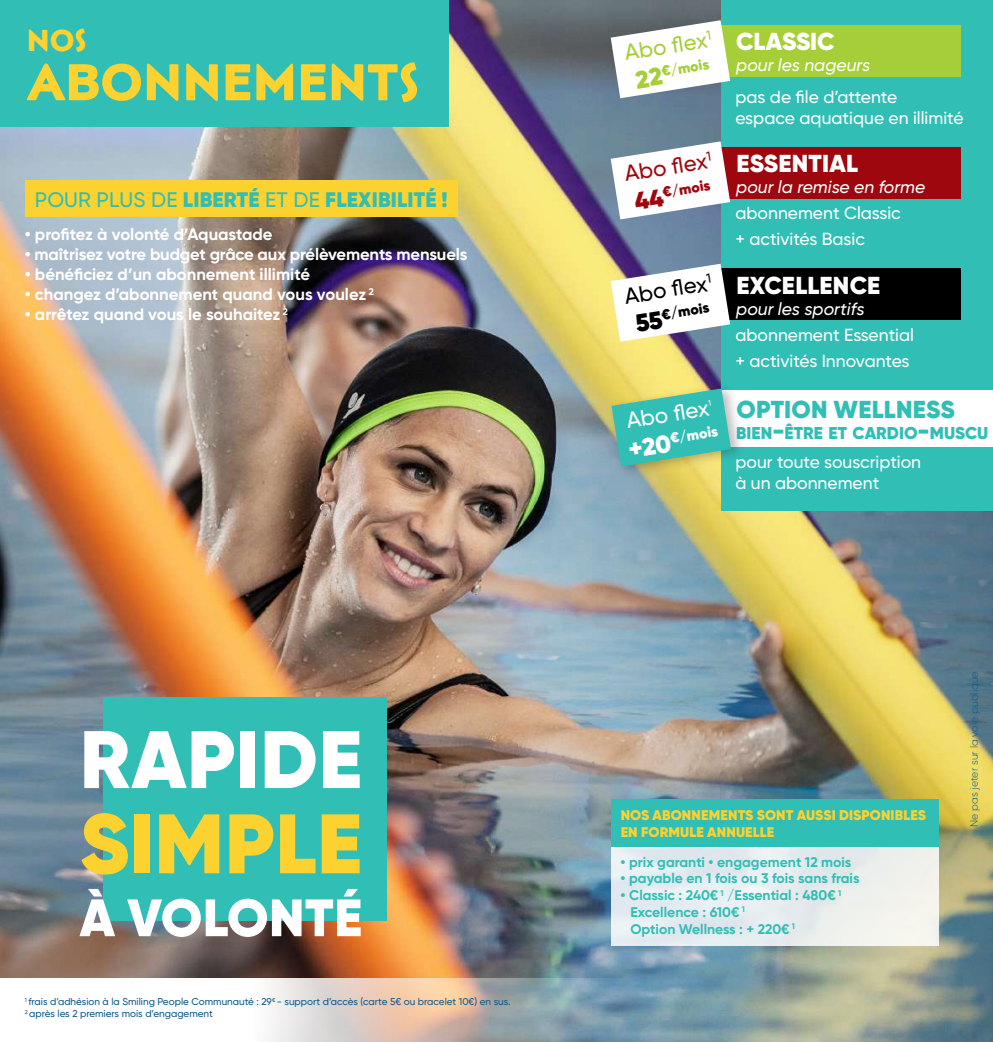
<style>
.page{position:relative;width:993px;height:1042px;background:#fff}
.page>*{position:absolute;margin:0;border:0;box-sizing:border-box;transform-origin:0 0}
.t1{font:900 84.17px "Gilroy";letter-spacing:.01em;color:#fcd231}
.t2{font:900 81.38px "Gilroy";letter-spacing:.01em;color:#fff}
.t3{font:900 52.5px "Gilroy";letter-spacing:.01em;color:#fff}
.t4{font:700 51.45px "Posterama 1901";color:#fcd231}
.t5{font:700 29.93px "Posterama 1901";color:#fcd231}
.t6{font:900 24.5px "Gilroy";letter-spacing:.01em;color:#fff}
.t7{font:900 24.5px "Gilroy";letter-spacing:.01em;color:#31beb5}
.t8{font:900 24.5px "Gilroy";letter-spacing:-.01em;color:#fff}
.t9{font:500 22.22px "Gilroy";color:#a6ce39}
.t10{font:500 22.22px "Gilroy";color:#9d070d}
.t11{font:500 22.22px "Gilroy";color:#000001}
.t12{font:500 22.22px "Gilroy";color:#fff}
.t13{font:900 21px "Gilroy";letter-spacing:.01em;color:#31beb5}
.t14{font:500 17.5px/21px "Gilroy";color:#fff}
.t15{font:italic 500 17.5px "Gilroy";color:#fff}
.t16{font:900 17.15px "Gilroy";color:#31beb5}
.t17{font:700 16.62px "Gilroy";letter-spacing:-.005em;color:#fff}
.t18{font:900 14.35px "Gilroy";color:#fff}
.t19{font:900 14.35px "Gilroy";color:#a6ce39}
.t20{font:900 14.35px "Gilroy";color:#9d070d}
.t21{font:900 14.35px "Gilroy";color:#000001}
.t22{font:700 14px/16.8px "Gilroy";color:#31beb5}
.t23{font:900 14px/16.8px "Gilroy";letter-spacing:.01em;color:#fcd231}
.t24{font:300 10.5px "Gilroy";color:#105b88}
.t25{font:500 9.8px/11.9px "Gilroy";color:#105b88}
.s1{font-weight:500}
.s2{font-size:24.68px}
.s3{font-size:24.5px}
</style>
<div class="page">
<img style="left:0;top:0;width:992px;height:1042px">
<div style="left:721px;top:0;width:271px;height:511px;background:#31beb5"></div>
<div style="left:0;top:0;width:448px;height:127px;background:#31beb5"></div>
<div style="left:721px;top:25px;width:239px;height:52px;background:#a6ce39"></div>
<div style="left:721px;top:147px;width:239px;height:51px;background:#9d070d"></div>
<div style="left:721px;top:269px;width:239px;height:51px;background:#000001"></div>
<div style="left:721px;top:390px;width:271px;height:57px;background:#fff"></div>
<div style="left:25px;top:181px;width:432px;height:36px;background:#fcd231"></div>
<svg style="left:610px;top:20px;width:120px;height:78px"></svg>
<svg style="left:610px;top:141px;width:120px;height:78px"></svg>
<svg style="left:610px;top:264px;width:120px;height:78px"></svg>
<div style="left:103px;top:697px;width:283px;height:224px;background:#31beb5"></div>
<div style="left:607px;top:382px;width:137px;height:96px;background:#231f20;opacity:.3"></div>
<div style="left:610px;top:815px;width:328px;height:131px;background:linear-gradient(to right,#e1eaf2,#f0f0eb)"></div>
<div style="left:610px;top:799px;width:328px;height:48px;background:#31beb5"></div>
<svg style="left:0;top:978px;width:636px;height:64px"></svg>
<svg style="left:611px;top:388px;width:119px;height:78px;background:#59c0a5"></svg>
<h3 class="t5" style="left:27px;top:26px;width:61px">NOS</h3>
<h3 class="t4" style="left:27px;top:57px;width:393px">ABONNEMENTS</h3>
<p class="t13" style="left:35px;top:188px;width:414px"><span class="s1">POUR PLUS DE</span> LIBERTÉ <span class="s1">ET DE</span> FLEXIBILITÉ !</p>
<p class="t17" style="left:25px;top:227px;width:249px">• profitez à volonté d’Aquastade</p>
<p class="t17" style="left:25px;top:247px;width:444px">• maîtrisez votre budget grâce aux prélèvements mensuels</p>
<p class="t17" style="left:25px;top:267px;width:286px">• bénéficiez d’un abonnement illimité</p>
<p class="t17" style="left:25px;top:287px;width:350px">• changez d’abonnement quand vous voulez <sup>2</sup></p>
<p class="t17" style="left:25px;top:307px;width:264px">• arrêtez quand vous le souhaitez <sup>2</sup></p>
<h2 class="t2" style="left:80px;top:715px;width:284px">RAPIDE</h2>
<h1 class="t1" style="left:80px;top:797px;width:284px">SIMPLE</h1>
<h3 class="t3" style="left:80px;top:889px;width:284px">À VOLONTÉ</h3>
<p class="t25" style="left:25px;top:996px;width:487px"><sup>1</sup> frais d’adhésion à la Smiling People Communauté : 29<sup>€</sup> - support d’accès (carte 5€ ou bracelet 10€) en sus.<br><sup>2</sup> après les 2 premiers mois d’engagement</p>
<h3 class="t9" style="left:623px;top:43px;width:90px;rotate:-9deg">Abo fl ex<sup>1</sup></h3>
<p class="t19" style="left:633px;top:68px;width:76px;rotate:-9deg"><span class="s2">22</span>€/mois</p>
<h3 class="t10" style="left:623px;top:164px;width:90px;rotate:-9deg">Abo fl ex<sup>1</sup></h3>
<p class="t20" style="left:632px;top:189px;width:78px;rotate:-9deg"><span class="s2">44</span>€/mois</p>
<h3 class="t11" style="left:623px;top:286px;width:90px;rotate:-9deg">Abo fl ex<sup>1</sup></h3>
<p class="t21" style="left:633px;top:311px;width:77px;rotate:-9deg"><span class="s2">55</span>€/mois</p>
<h3 class="t12" style="left:624px;top:411px;width:85px;rotate:-9deg">Abo fl ex</h3>
<p class="t18" style="left:626px;top:437px;width:92px;rotate:-9deg"><span class="s2">+20</span>€/mois</p>
<h3 class="t8" style="left:736px;top:28px;width:100px">CLASSIC</h3>
<p class="t15" style="left:736px;top:57px;width:135px">pour les nageurs</p>
<p class="t14" style="left:735px;top:87px;width:229px">pas de file d’attente<br>espace aquatique en illimité</p>
<h3 class="t6" style="left:736px;top:150px;width:123px">ESSENTIAL</h3>
<p class="t15" style="left:736px;top:179px;width:190px">pour la remise en forme</p>
<p class="t14" style="left:735px;top:201px;width:167px;line-height:25.9px">abonnement Classic + activités Basic</p>
<h3 class="t6" style="left:736px;top:272px;width:145px">EXCELLENCE</h3>
<p class="t15" style="left:736px;top:301px;width:130px">pour les sportifs</p>
<p class="t14" style="left:735px;top:323px;width:180px;line-height:25.9px">abonnement Essential + activités Innovantes</p>
<h3 class="t7" style="left:736px;top:396px;width:220px">OPTION WELLNESS</h3>
<p class="t16" style="left:736px;top:424px;width:253px">BIEN<span class="s3">-</span>ÊTRE ET CARDIO<span class="s3">-</span>MUSCU</p>
<p class="t14" style="left:735px;top:452px;width:187px">pour toute souscription à un abonnement</p>
<p class="t23" style="left:620px;top:807px;width:307px">NOS ABONNEMENTS SONT AUSSI DISPONIBLES<br>EN FORMULE ANNUELLE</p>
<p class="t22" style="left:620px;top:854px;width:232px">• prix garanti • engagement 12 mois</p>
<p class="t22" style="left:620px;top:871px;width:240px">• payable en 1 fois ou 3 fois sans frais</p>
<p class="t22" style="left:630px;top:887px;width:212px;text-indent:-10px">• Classic : 240€ <sup>1</sup> /Essential : 480€ <sup>1<br></sup>Excellence : 610€ <sup>1<br></sup>Option Wellness : + 220€ <sup>1</sup></p>
<p class="t24" style="left:968px;top:827px;width:157px;rotate:-90deg">Ne pas jeter sur la voie publique</p>
</div>
